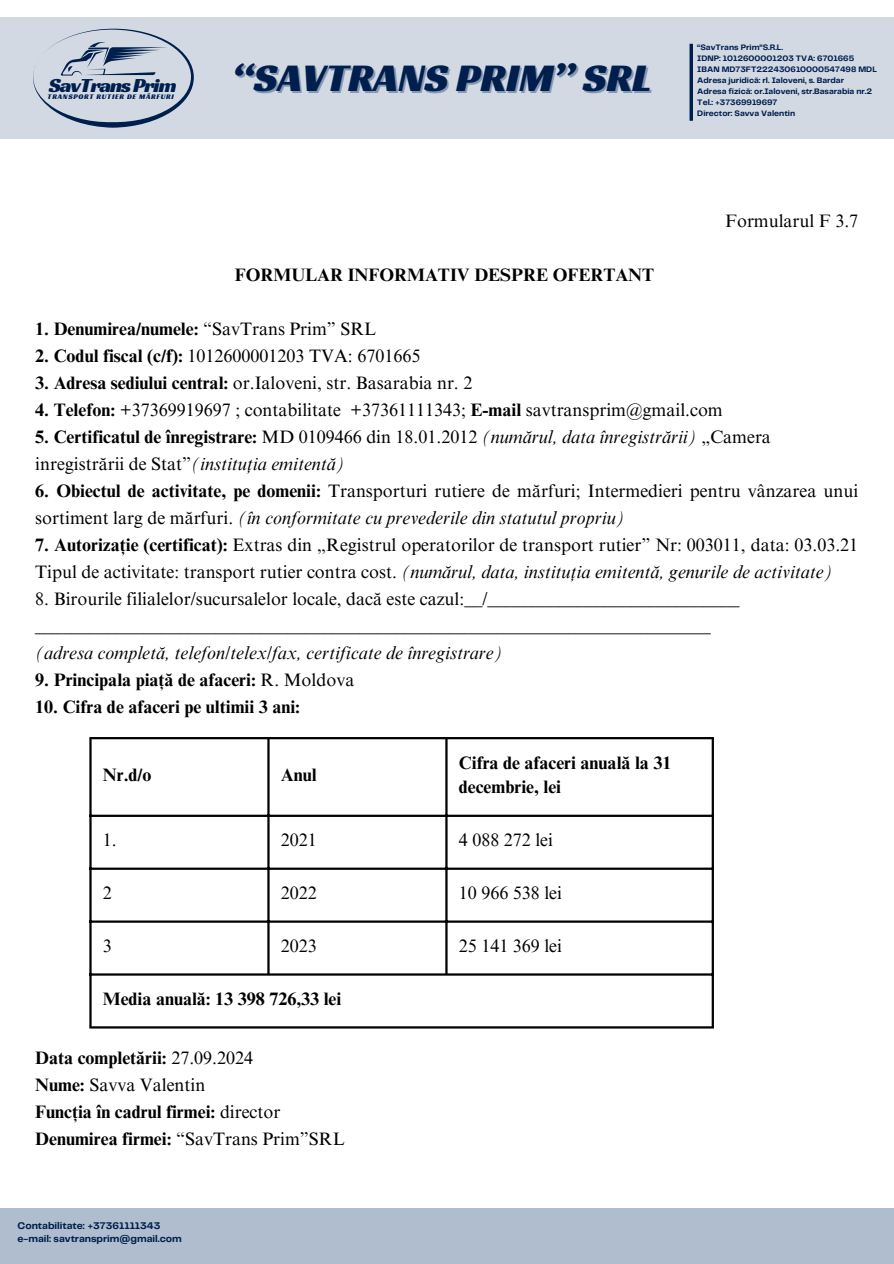
<style>
.page{position:relative;width:894px;height:1264px;background:#fff}
.page>*{position:absolute;margin:0;border:0;box-sizing:border-box;transform-origin:0 0}
.t1{font:40.5px "Racing Sans One";color:#001f4d}
.t2{font:20.7px "Racing Sans One";letter-spacing:-.05em;color:#001f4d}
.t3{font:18px/27px "Times NRMT Pro";color:#000}
.t4{font:700 18px/27px "Times NRMT Pro";color:#000}
.t5{font:700 10.05px/13.5px "Telegraf";color:#001f4d}
.t6{font:700 8.25px/10.9px "Telegraf";color:#001f4d}
.t7{font:7.35px "Racing Sans One";letter-spacing:.1em;color:#001f4d}
.s1{font-weight:400}
.s2{font-weight:700}
.s3{font-style:italic}
</style>
<div class="page">
<div style="left:0;top:1208px;width:893px;height:55px;background:#b0bdce"></div>
<div style="left:0;top:17px;width:893px;height:121px;background:#d2d9e3"></div>
<hr style="left:689px;top:44px;width:3px;height:77px;background:#001f4d">
<svg style="left:33px;top:29px;width:161px;height:99px"></svg>
<hr style="left:89px;top:739px;width:3px;height:287px;background:#000">
<hr style="left:267px;top:739px;width:2px;height:234px;background:#000">
<hr style="left:445px;top:739px;width:2px;height:234px;background:#000">
<hr style="left:711px;top:739px;width:2px;height:287px;background:#000">
<hr style="left:89px;top:737px;width:624px;height:2px;background:#000">
<hr style="left:89px;top:814px;width:624px;height:3px;background:#000">
<hr style="left:89px;top:867px;width:624px;height:2px;background:#000">
<hr style="left:89px;top:920px;width:624px;height:2px;background:#000">
<hr style="left:89px;top:973px;width:624px;height:2px;background:#000">
<hr style="left:89px;top:1026px;width:624px;height:2px;background:#000">
<p class="t2" style="left:49px;top:71px;width:129px">SavTransPrim</p>
<h2 class="t7" style="left:48px;top:92px;width:128px">TRANSPORT RUTIER DE MĂRFURI</h2>
<p class="t1" style="left:232px;top:51px;width:421px">“SAVTRANS PRIM” SRL</p>
<h1 class="t4" style="left:235px;top:263px;width:420px">FORMULAR INFORMATIV DESPRE OFERTANT</h1>
<p class="t6" style="left:697px;top:42px;width:181px">“SavTrans Prim”S.R.L.<br>IDNP: 1012600001203 TVA: 6701665<br>IBAN MD73FT222430610000547498 MDL Adresa juridică: rl. Ialoveni, s. Bardar<br>Adresa fizică: or.Ialoveni, str.Basarabia nr.2<br>Tel.: +37369919697<br>Director: Savva Valentin</p>
<p class="t3" style="left:724px;top:209px;width:135px">Formularul F 3.7</p>
<h6 class="t4" style="left:35px;top:317px;width:342px">1. Denumirea/numele: <span class="s1">“SavTrans Prim” SRL</span></h6>
<h6 class="t3" style="left:35px;top:344px;width:386px"><span class="s2">2. Codul fiscal (c/f):</span> 1012600001203 TVA: 6701665</h6>
<h6 class="t3" style="left:35px;top:371px;width:438px"><span class="s2">3. Adresa sediului central:</span> or.Ialoveni, str. Basarabia nr. 2</h6>
<h6 class="t3" style="left:35px;top:398px;width:688px"><span class="s2">4. Telefon:</span> +37369919697 ; contabilitate +37361111343; <span class="s2">E-mail</span> savtransprim@gmail.com</h6>
<h6 class="t3" style="left:35px;top:425px;width:737px"><span class="s2">5. Certificatul de înregistrare:</span> MD 0109466 din 18.01.2012 <span class="s3">(numărul, data înregistrării)</span> „Camera inregistrării de Stat”<span class="s3">(instituţia emitentă)</span></h6>
<h6 class="t3" style="left:35px;top:479px;width:824px"><span class="s2">6. Obiectul de activitate, pe domenii:</span> Transporturi rutiere de mărfuri; Intermedieri pentru vânzarea unui sortiment larg de mărfuri. <span class="s3">(în conformitate cu prevederile din statutul propriu)</span></h6>
<h6 class="t3" style="left:35px;top:533px;width:824px"><span class="s2">7. Autorizație (certificat):</span> Extras din „Registrul operatorilor de transport rutier” Nr: 003011, data: 03.03.21<br>Tipul de activitate: transport rutier contra cost. <span class="s3">(numărul, data, instituţia emitentă, genurile de activitate)</span></h6>
<h6 class="t3" style="left:35px;top:587px;width:705px">8. Birourile filialelor/sucursalelor locale, dacă este cazul:__/____________________________ ___________________________________________________________________________ <span class="s3">(adresa completă, telefon/telex/fax, certificate de înregistrare)</span></h6>
<h6 class="t4" style="left:35px;top:668px;width:320px">9. Principala piaţă de afaceri: <span class="s1">R. Moldova</span></h6>
<h6 class="t4" style="left:35px;top:695px;width:266px">10. Cifra de afaceri pe ultimii 3 ani:</h6>
<h3 class="t4" style="left:103px;top:763px;width:50px">Nr.d/o</h3>
<h4 class="t4" style="left:281px;top:763px;width:37px">Anul</h4>
<h4 class="t4" style="left:458px;top:752px;width:214px;line-height:24.8px">Cifra de afaceri anuală la 31 decembrie, lei</h4>
<p class="t3" style="left:103px;top:828px;width:15px">1.</p>
<p class="t3" style="left:281px;top:828px;width:38px">2021</p>
<p class="t3" style="left:458px;top:828px;width:96px">4 088 272 lei</p>
<p class="t3" style="left:103px;top:881px;width:10px">2</p>
<p class="t3" style="left:281px;top:881px;width:38px">2022</p>
<p class="t3" style="left:458px;top:881px;width:105px">10 966 538 lei</p>
<p class="t3" style="left:103px;top:934px;width:10px">3</p>
<p class="t3" style="left:281px;top:934px;width:38px">2023</p>
<p class="t3" style="left:458px;top:934px;width:105px">25 141 369 lei</p>
<p class="t4" style="left:103px;top:987px;width:240px">Media anuală: 13 398 726,33 lei</p>
<h4 class="t4" style="left:35px;top:1046px;width:311px">Data completării: <span class="s1">27.09.2024<br></span>Nume: <span class="s1">Savva Valentin<br></span>Funcţia în cadrul firmei: <span class="s1">director<br></span>Denumirea firmei: <span class="s1">“SavTrans Prim”SRL</span></h4>
<p class="t5" style="left:18px;top:1219px;width:166px">Contabilitate: +37361111343 e-mail: savtransprim@gmail.com</p>
</div>
